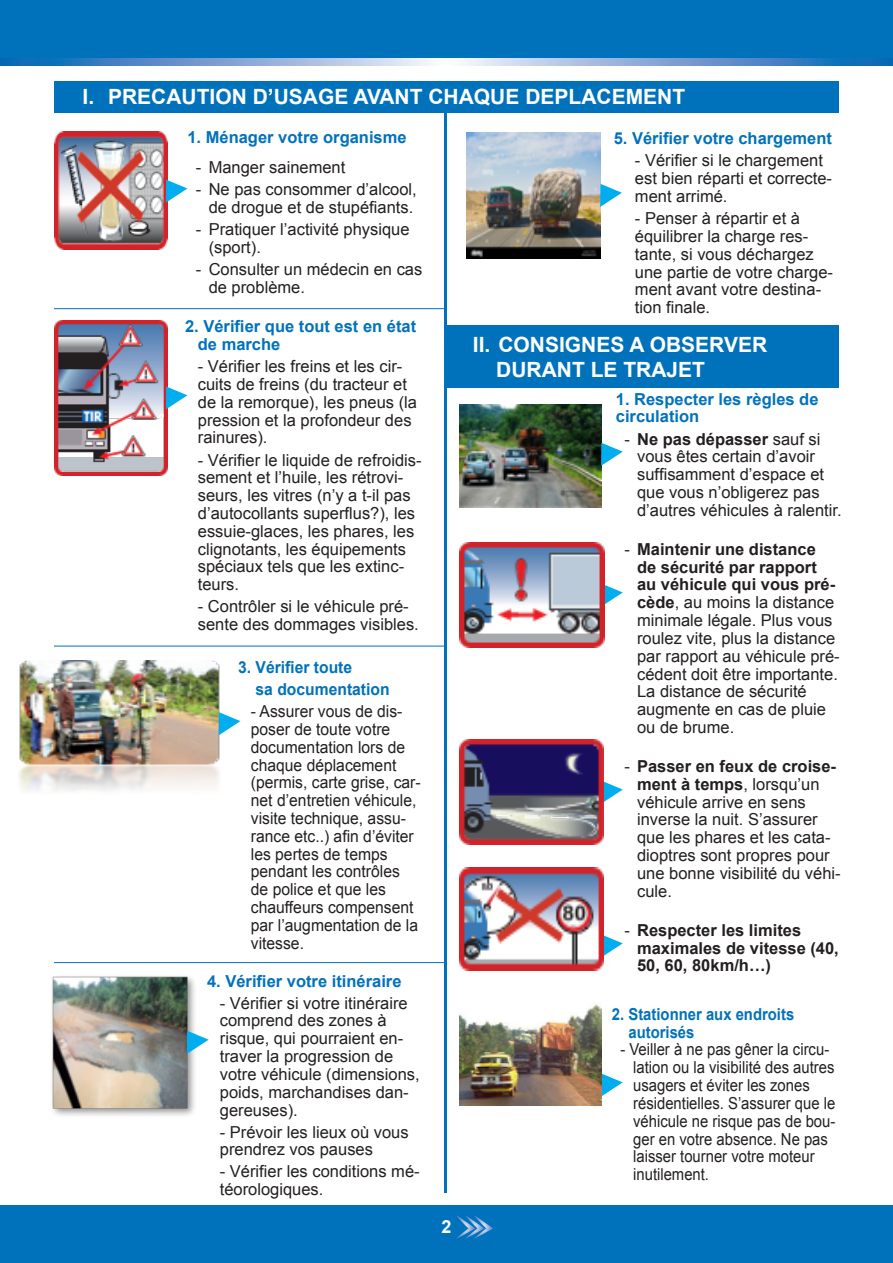
<style>
.page{position:relative;width:893px;height:1263px;background:#fff}
.page>*{position:absolute;margin:0;border:0;box-sizing:border-box;transform-origin:0 0}
.t1{font:700 21px "Arial";color:#fff}
.t2{font:700 18px "Arial";color:#fff}
.t3{font:16.5px/17.9px "Arial";color:#231f20}
.t4{font:16.5px/17.9px "Arial";color:#231f20;scale:.95 1}
.t5{font:16.5px/17.9px "Arial";color:#231f20;scale:.9 1}
.t6{font:700 16.5px/17.9px "Arial";color:#0072bc}
.t7{font:700 16.5px/17.9px "Arial";color:#231f20}
.t8{font:700 16.5px "Arial";color:#0072bc;scale:.9 1}
.t9{font:700 16.5px "Arial";color:#0072bc;scale:.95 1}
.s1{font-weight:700}
.s2{font-weight:400}
</style>
<div class="page">
<svg style="left:0;top:58px;width:892px;height:8px;background:#7da5d4"></svg>
<div style="left:0;top:0;width:893px;height:58px;background:#0072bc"></div>
<div style="left:0;top:1205px;width:893px;height:58px;background:#0072bc"></div>
<svg style="left:456px;top:1215px;width:37px;height:24px"></svg>
<div style="left:54px;top:81px;width:785px;height:32px;background:#0072bc"></div>
<div style="left:444px;top:325px;width:395px;height:63px;background:#0072bc"></div>
<img style="left:54px;top:131px;width:113px;height:119px">
<hr style="left:444px;top:111px;width:2px;height:1082px;background:#0072bc">
<hr style="left:54px;top:308px;width:391px;height:1px;background:#0072bc">
<hr style="left:54px;top:646px;width:391px;height:1px;background:#0072bc">
<hr style="left:54px;top:962px;width:391px;height:1px;background:#0072bc">
<img style="left:54px;top:320px;width:113px;height:155px">
<img style="left:18px;top:661px;width:202px;height:130px">
<img style="left:52px;top:976px;width:143px;height:140px">
<img style="left:467px;top:132px;width:133px;height:126px">
<img style="left:459px;top:405px;width:142px;height:102px">
<svg style="left:601px;top:443px;width:22px;height:23px"></svg>
<svg style="left:604px;top:584px;width:19px;height:23px"></svg>
<svg style="left:603px;top:781px;width:20px;height:23px"></svg>
<svg style="left:603px;top:934px;width:20px;height:23px"></svg>
<svg style="left:602px;top:1073px;width:21px;height:23px"></svg>
<svg style="left:187px;top:1031px;width:22px;height:23px"></svg>
<svg style="left:219px;top:712px;width:21px;height:23px"></svg>
<svg style="left:166px;top:386px;width:21px;height:23px"></svg>
<svg style="left:166px;top:180px;width:21px;height:23px"></svg>
<svg style="left:600px;top:184px;width:22px;height:23px"></svg>
<img style="left:459px;top:542px;width:145px;height:106px">
<img style="left:459px;top:739px;width:144px;height:106px">
<img style="left:459px;top:867px;width:144px;height:103px">
<img style="left:459px;top:1004px;width:143px;height:102px">
<p class="t1" style="left:82px;top:83px;width:604px">I. PRECAUTION D’USAGE AVANT CHAQUE DEPLACEMENT</p>
<p class="t6" style="left:187px;top:129px;width:221px">1. Ménager votre organisme</p>
<p class="t3" style="left:196px;top:159px;width:151px">- Manger sainement</p>
<p class="t3" style="left:196px;top:181px;width:222px;text-align:center">- Ne pas consommer d’alcool, de drogue et de stupéfiants.</p>
<p class="t3" style="left:209px;top:221px;width:202px;text-indent:-13px">- Pratiquer l’activité physique (sport).</p>
<p class="t3" style="left:209px;top:260px;width:215px;text-indent:-13px">- Consulter un médecin en cas de problème.</p>
<p class="t6" style="left:198px;top:318px;width:220px;text-indent:-13px">2. Vérifier que tout est en état de marche</p>
<p class="t3" style="left:198px;top:358px;width:221px">- Vérifier les freins et les cir&shy;cuits de freins (du tracteur et de la remorque), les pneus (la pression et la profondeur des rainures).</p>
<p class="t3" style="left:198px;top:451px;width:225px">- Vérifier le liquide de refroidis&shy;sement et l’huile, les rétrovi&shy;seurs, les vitres (n’y a t-il pas d’autocollants superflus?), les essuie-glaces, les phares, les clignotants, les équipements spéciaux tels que les extinc&shy;teurs.</p>
<p class="t3" style="left:198px;top:598px;width:223px">- Contrôler si le véhicule pré&shy;sente des dommages visibles.</p>
<p class="t9" style="left:238px;top:656px;width:122px">3. Vérifier toute</p>
<p class="t9" style="left:256px;top:678px;width:143px">sa documentation</p>
<p class="t4" style="left:251px;top:702px;width:180px">- Assurer vous de dis&shy;poser de toute votre documentation lors de chaque déplacement (permis, carte grise, car&shy;net d’entretien véhicule, visite technique, assu&shy;rance etc..) afin d’éviter les pertes de temps pendant les contrôles de police et que les chauffeurs compensent par l’augmentation de la vitesse.</p>
<p class="t6" style="left:207px;top:972px;width:196px">4. Vérifier votre itinéraire</p>
<p class="t3" style="left:220px;top:994px;width:201px">- Vérifier si votre itinéraire comprend des zones à risque, qui pourraient en&shy;traver la progression de votre véhicule (dimensions, poids, marchandises dan&shy;gereuses).</p>
<p class="t3" style="left:220px;top:1123px;width:190px">- Prévoir les lieux où vous prendrez vos pauses</p>
<p class="t3" style="left:220px;top:1163px;width:201px">- Vérifier les conditions mé&shy;téorologiques.</p>
<p class="t2" style="left:441px;top:1215px;width:12px">2</p>
<p class="t6" style="left:614px;top:130px;width:220px">5. Vérifier votre chargement</p>
<p class="t3" style="left:635px;top:152px;width:199px">- Vérifier si le chargement est bien réparti et correcte&shy;ment arrimé.</p>
<p class="t3" style="left:635px;top:210px;width:200px">- Penser à répartir et à équilibrer la charge res&shy;tante, si vous déchargez une partie de votre charge&shy;ment avant votre destina&shy;tion finale.</p>
<p class="t1" style="left:473px;top:330px;width:296px">II. CONSIGNES A OBSERVER</p>
<p class="t1" style="left:496px;top:355px;width:210px">DURANT LE TRAJET</p>
<p class="t6" style="left:616px;top:390px;width:204px">1. Respecter les règles de circulation</p>
<p class="t3" style="left:637px;top:430px;width:206px;text-indent:-13px">- <span class="s1">Ne pas dépasser</span> sauf si vous êtes certain d’avoir suffisamment d’espace et que vous n’obligerez pas d’autres véhicules à ralentir.</p>
<p class="t3" style="left:637px;top:540px;width:204px;text-indent:-13px">- <span class="s1">Maintenir une distance<br>de sécurité par rapport au véhicule qui vous pré&shy;cède</span>, au moins la distance minimale légale. Plus vous roulez vite, plus la distance par rapport au véhicule pré&shy;cédent doit être importante.<br>La distance de sécurité augmente en cas de pluie ou de brume.</p>
<p class="t3" style="left:637px;top:757px;width:205px;text-indent:-13px">- <span class="s1">Passer en feux de croise&shy;ment à temps</span>, lorsqu’un véhicule arrive en sens inverse la nuit. S’assurer que les phares et les cata&shy;dioptres sont propres pour une bonne visibilité du véhi&shy;cule.</p>
<p class="t7" style="left:637px;top:921px;width:203px;text-indent:-13px"><span class="s2">-</span> Respecter les limites maximales de vitesse (40,<br>50, 60, 80km/h…)</p>
<p class="t8" style="left:612px;top:1003px;width:204px">2. Stationner aux endroits</p>
<p class="t8" style="left:628px;top:1021px;width:75px">autorisés</p>
<p class="t5" style="left:633px;top:1041px;width:226px;text-indent:-13px">- Veiller à ne pas gêner la circu&shy;lation ou la visibilité des autres usagers et éviter les zones résidentielles. S’assurer que le véhicule ne risque pas de bou&shy;ger en votre absence. Ne pas laisser tourner votre moteur inutilement.</p>
</div>
